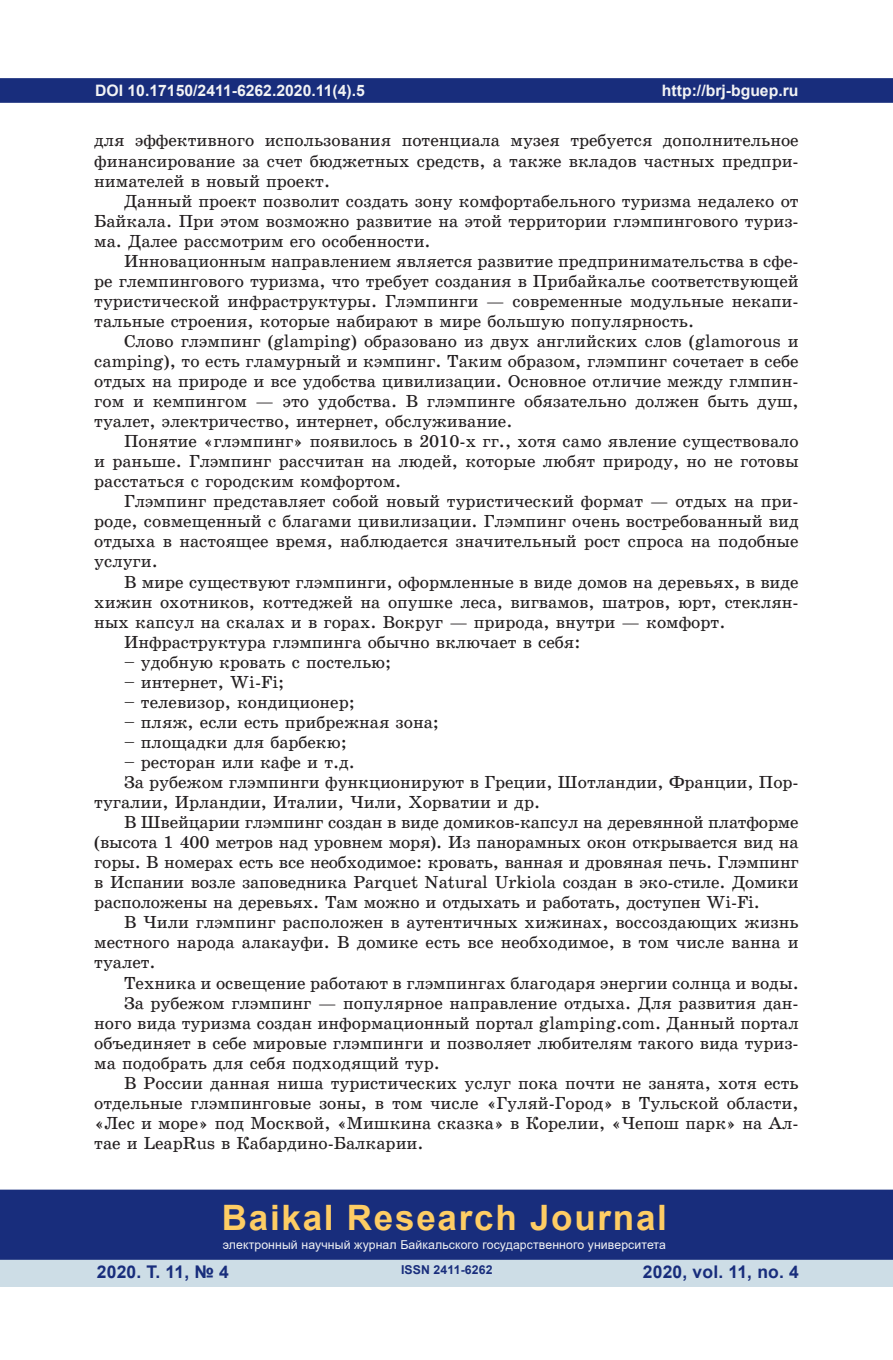
<style>
.page{position:relative;width:893px;height:1360px;background:#fff}
.page>*{position:absolute;margin:0;border:0;box-sizing:border-box;transform-origin:0 0}
.t1{font:700 35px "Arial";letter-spacing:.05em;color:#fecd64}
.Текст{font:17.5px/19.9px "School Book C";color:#231f20;text-align:justify}
.t2{font:700 17.5px "Arial";letter-spacing:.01em;color:#182d7c}
.t3{font:700 15.75px "Arial";color:#f2f3f4}
.t4{font:12.25px "Arial";letter-spacing:.01em;color:#f2f3f4}
.t5{font:700 12.25px "Arial";letter-spacing:.01em;color:#182d7c}
</style>
<div class="page">
<div style="left:0;top:78px;width:893px;height:25px;background:#182d7c;border:2px solid #182d7c"></div>
<div style="left:0;top:1258px;width:893px;height:28px;background:#cddde6"></div>
<div style="left:0;top:1189px;width:893px;height:70px;background:#182d7c;border:2px solid #182d7c"></div>
<p class="t3" style="left:95px;top:79px;width:271px">DOI 10.17150/2411-6262.2020.11(4).5</p>
<p class="t3" style="left:662px;top:79px;width:138px">http://brj-bguep.ru</p>
<p class="Текст" style="left:94px;top:131px;width:706px">для эффективного использования потенциала музея требуется дополнительное финансирование за счет бюджетных средств, а также вкладов частных предпри&shy;нимателей в новый проект.</p>
<p class="Текст" style="left:94px;top:191px;width:706px;text-indent:30px">Данный проект позволит создать зону комфортабельного туризма недалеко от Байкала. При этом возможно развитие на этой территории глэмпингового туриз&shy;ма. Далее рассмотрим его особенности.</p>
<p class="Текст" style="left:94px;top:251px;width:706px;text-indent:30px">Инновационным направлением является развитие предпринимательства в сфе&shy;ре глемпингового туризма, что требует создания в Прибайкалье соответствующей туристической инфраструктуры. Глэмпинги — современные модульные некапи&shy;тальные строения, которые набирают в мире большую популярность.</p>
<p class="Текст" style="left:94px;top:331px;width:706px;text-indent:30px">Слово глэмпинг (glamping) образовано из двух английских слов (glamorous и camping), то есть гламурный и кэмпинг. Таким образом, глэмпинг сочетает в себе отдых на природе и все удобства цивилизации. Основное отличие между глмпин&shy;гом и кемпингом — это удобства. В глэмпинге обязательно должен быть душ, туалет, электричество, интернет, обслуживание.</p>
<p class="Текст" style="left:94px;top:431px;width:706px;text-indent:30px">Понятие «глэмпинг» появилось в 2010-х гг., хотя само явление существовало и раньше. Глэмпинг рассчитан на людей, которые любят природу, но не готовы расстаться с городским комфортом.</p>
<p class="Текст" style="left:94px;top:491px;width:706px;text-indent:30px">Глэмпинг представляет собой новый туристический формат — отдых на при&shy;роде, совмещенный с благами цивилизации. Глэмпинг очень востребованный вид отдыха в настоящее время, наблюдается значительный рост спроса на подобные услуги.</p>
<p class="Текст" style="left:94px;top:572px;width:706px;text-indent:30px">В мире существуют глэмпинги, оформленные в виде домов на деревьях, в виде хижин охотников, коттеджей на опушке леса, вигвамов, шатров, юрт, стеклян&shy;ных капсул на скалах и в горах. Вокруг — природа, внутри — комфорт.</p>
<p class="Текст" style="left:124px;top:632px;width:458px">Инфраструктура глэмпинга обычно включает в себя:</p>
<p class="Текст" style="left:124px;top:652px;width:269px">– удобную кровать с постелью;</p>
<p class="Текст" style="left:124px;top:672px;width:162px">– интернет, Wi-Fi;</p>
<p class="Текст" style="left:124px;top:692px;width:232px">– телевизор, кондиционер;</p>
<p class="Текст" style="left:124px;top:712px;width:316px">– пляж, если есть прибрежная зона;</p>
<p class="Текст" style="left:124px;top:732px;width:224px">– площадки для барбекю;</p>
<p class="Текст" style="left:124px;top:752px;width:232px">– ресторан или кафе и т.д.</p>
<p class="Текст" style="left:94px;top:772px;width:706px;text-indent:30px">За рубежом глэмпинги функционируют в Греции, Шотландии, Франции, Пор&shy;тугалии, Ирландии, Италии, Чили, Хорватии и др.</p>
<p class="Текст" style="left:94px;top:812px;width:706px;text-indent:30px">В Швейцарии глэмпинг создан в виде домиков-капсул на деревянной платформе (высота 1 400 метров над уровнем моря). Из панорамных окон открывается вид на горы. В номерах есть все необходимое: кровать, ванная и дровяная печь. Глэмпинг в Испании возле заповедника Parquet Natural Urkiola создан в эко-стиле. Домики расположены на деревьях. Там можно и отдыхать и работать, доступен Wi-Fi.</p>
<p class="Текст" style="left:94px;top:912px;width:706px;text-indent:30px">В Чили глэмпинг расположен в аутентичных хижинах, воссоздающих жизнь местного народа алакауфи. В домике есть все необходимое, в том числе ванна и туалет.</p>
<p class="Текст" style="left:124px;top:972px;width:676px">Техника и освещение работают в глэмпингах благодаря энергии солнца и воды.</p>
<p class="Текст" style="left:94px;top:992px;width:706px;text-indent:30px">За рубежом глэмпинг — популярное направление отдыха. Для развития дан&shy;ного вида туризма создан информационный портал glamping.com. Данный портал объединяет в себе мировые глэмпинги и позволяет любителям такого вида туриз&shy;ма подобрать для себя подходящий тур.</p>
<p class="Текст" style="left:94px;top:1072px;width:706px;text-indent:30px">В России данная ниша туристических услуг пока почти не занята, хотя есть отдельные глэмпинговые зоны, в том числе «Гуляй-Город» в Тульской области, «Лес и море» под Москвой, «Мишкина сказка» в Корелии, «Чепош парк» на Ал&shy;тае и LeapRus в Кабардино-Балкарии.</p>
<h1 class="t1" style="left:222px;top:1192px;width:447px">Baikal Research Journal</h1>
<p class="t4" style="left:223px;top:1236px;width:445px">электронный научный журнал Байкальского государственного университета</p>
<p class="t2" style="left:97px;top:1259px;width:134px">2020. Т. 11, № 4</p>
<p class="t5" style="left:401px;top:1261px;width:93px">ISSN 2411-6262</p>
<p class="t2" style="left:643px;top:1259px;width:158px">2020, vol. 11, no. 4</p>
</div>
